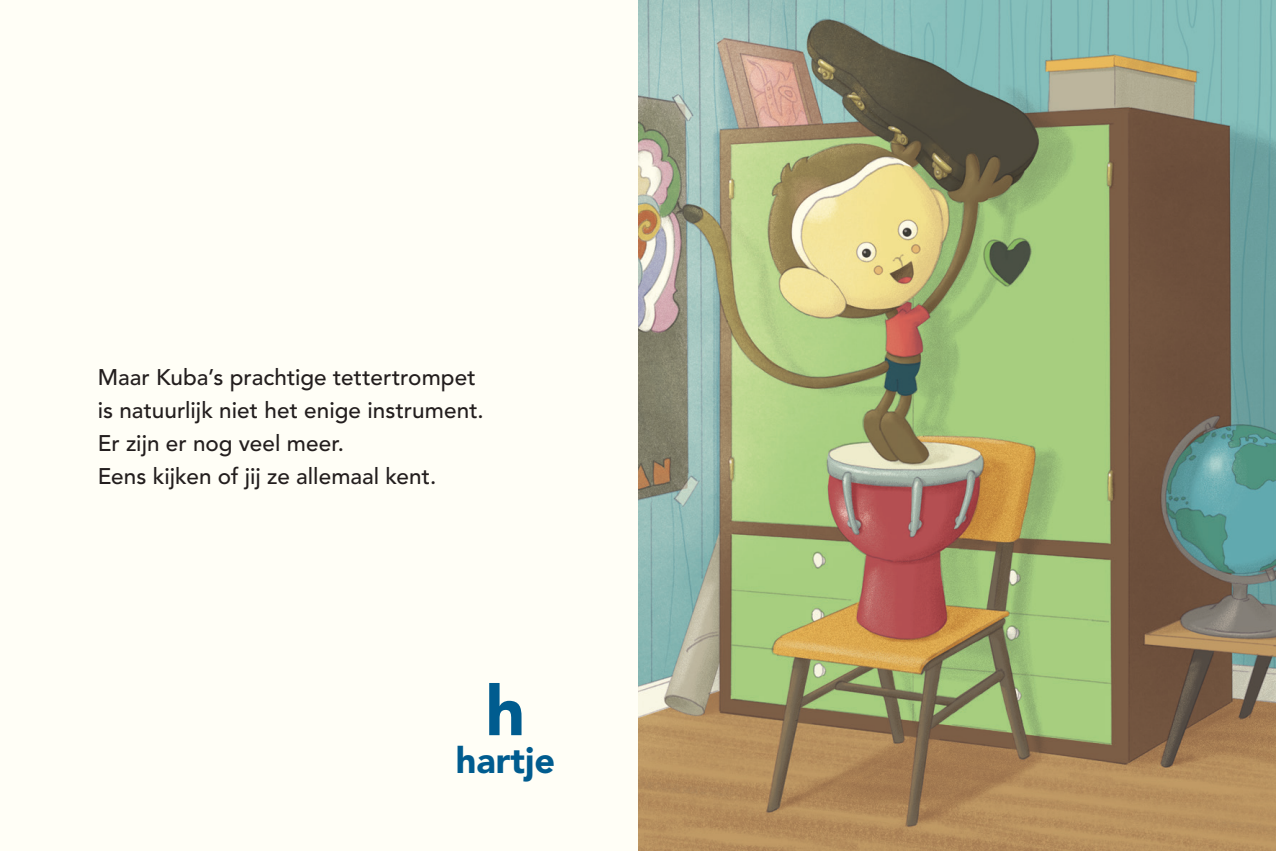
<style>
.page{position:relative;width:1276px;height:851px;background:#fff}
.page>*{position:absolute;margin:0;border:0;box-sizing:border-box;transform-origin:0 0}
.t1{font:900 69px "Avenir LT";color:#005d95}
.t2{font:900 36px "Avenir LT";color:#005d95}
.t3{font:500 22.5px/33px "Avenir LT";color:#231f20}
</style>
<div class="page">
<img style="left:638px;top:0;width:638px;height:850px">
<p class="t3" style="left:98px;top:361px;width:387px">Maar Kuba’s prachtige tettertrompet is natuurlijk niet het enige instrument.<br>Er zijn er nog veel meer.<br>Eens kijken of jij ze allemaal kent.</p>
<h1 class="t1" style="left:485px;top:669px;width:41px">h</h1>
<h2 class="t2" style="left:456px;top:738px;width:101px">hartje</h2>
</div>
